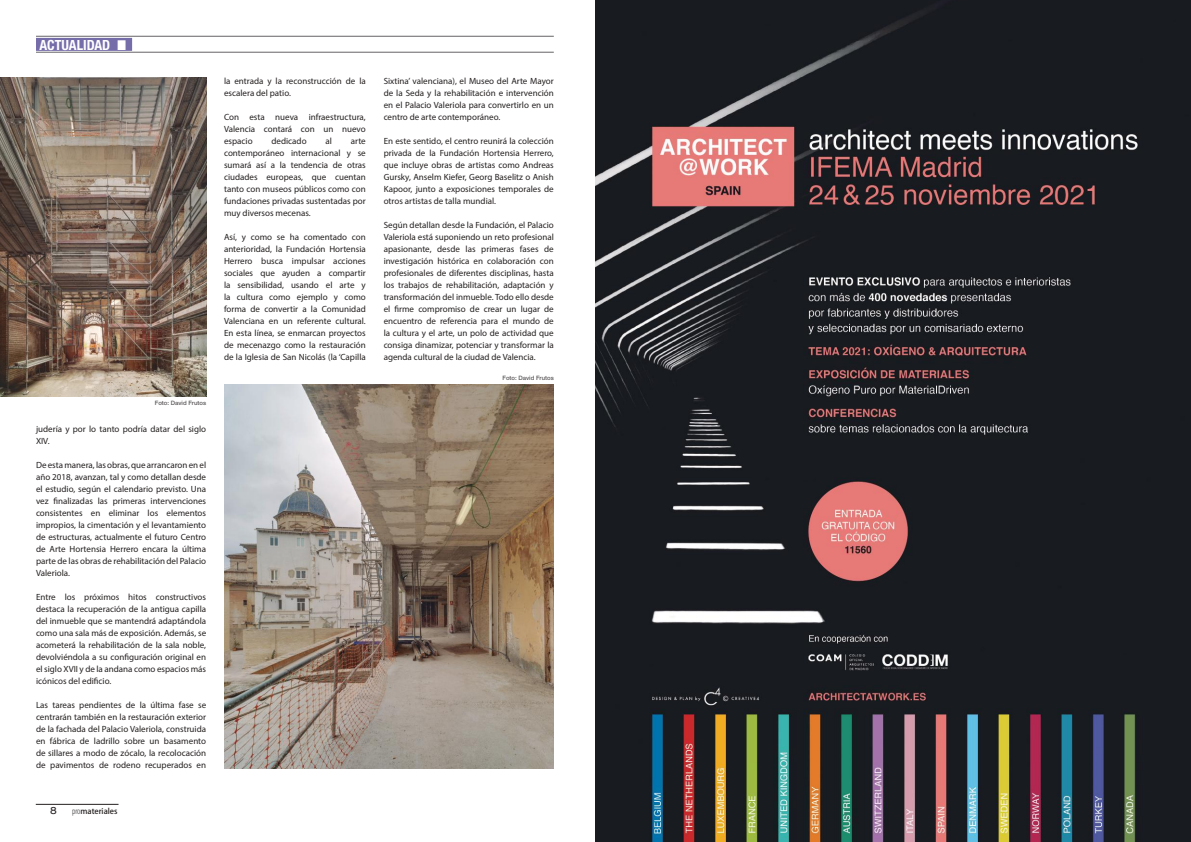
<style>
.page{position:relative;width:1191px;height:842px;background:#fff}
.page>*{position:absolute;margin:0;border:0;box-sizing:border-box;transform-origin:0 0}
.t1{font:700 condensed 14px "Helvetica Neue";color:#fff}
.t2{font:expanded 10px "Helvetica Neue";color:#241f1f}
.t3{font:9px/12px "Myriad Pro";color:#241f1f;text-align:justify}
.t4{font:500 7.8px "Koz Go Std";color:#241f1f}
.t5{font:500 6px "Helvetica Neue";color:#5a5758}
.s1{font-family:"Arial Narrow";font-weight:400;font-stretch:normal;font-size:21px}
.s2{font-family:"Myriad Pro";font-weight:300;font-stretch:condensed;font-size:9.1px}
</style>
<div class="page">
<div style="left:36px;top:38px;width:96px;height:13px;background:#756caa"></div>
<hr style="left:36px;top:52px;width:518px;height:1px;background:#656365">
<hr style="left:36px;top:36px;width:518px;height:1px;background:#656365">
<hr style="left:36px;top:804px;width:82px;height:1px;background:#241f1f">
<img style="left:595px;top:0;width:596px;height:842px">
<img style="left:0;top:78px;width:206px;height:318px">
<img style="left:224px;top:384px;width:330px;height:384px">
<h1 class="t1" style="left:39px;top:36px;width:90px">ACTUALIDAD <span class="s1">■</span></h1>
<p class="t5" style="left:155px;top:399px;width:53px">Foto: David Frutos</p>
<p class="t3" style="left:36px;top:423px;width:172px">judería y por lo tanto podría datar del siglo<br>XIV.</p>
<p class="t3" style="left:36px;top:459px;width:172px">De esta manera, las obras, que arrancaron en el año 2018, avanzan, tal y como detallan desde el estudio, según el calendario previsto. Una vez finalizadas las primeras intervenciones consistentes en eliminar los elementos impropios, la cimentación y el levantamiento de estructuras, actualmente el futuro Centro de Arte Hortensia Herrero encara la última parte de las obras de rehabilitación del Palacio Valeriola.</p>
<p class="t3" style="left:36px;top:591px;width:172px">Entre los próximos hitos constructivos destaca la recuperación de la antigua capilla del inmueble que se mantendrá adaptándola como una sala más de exposición. Además, se acometerá la rehabilitación de la sala noble, devolviéndola a su configuración original en el siglo XVII y de la andana como espacios más icónicos del edificio.</p>
<p class="t3" style="left:36px;top:699px;width:172px">Las tareas pendientes de la última fase se centrarán también en la restauración exterior de la fachada del Palacio Valeriola, construida en fábrica de ladrillo sobre un basamento de sillares a modo de zócalo, la recolocación de pavimentos de rodeno recuperados en</p>
<p class="t2" style="left:50px;top:804px;width:8px">8</p>
<p class="t4" style="left:72px;top:806px;width:47px"><span class="s2">pro</span>materiales</p>
<p class="t3" style="left:224px;top:75px;width:143px">la entrada y la reconstrucción de la escalera del patio.</p>
<p class="t3" style="left:224px;top:111px;width:143px">Con esta nueva infraestructura, Valencia contará con un nuevo espacio</p>
<p class="t3" style="left:271px;top:135px;width:37px">dedicado</p>
<p class="t3" style="left:325px;top:135px;width:8px">al</p>
<p class="t3" style="left:224px;top:135px;width:143px;text-indent:127px">arte contemporáneo internacional y se sumará así a la tendencia de otras ciudades europeas, que cuentan tanto con museos públicos como con fundaciones privadas sustentadas por muy diversos mecenas.</p>
<p class="t3" style="left:224px;top:231px;width:143px">Así, y como se ha comentado con anterioridad, la Fundación Hortensia Herrero busca impulsar acciones sociales que ayuden a compartir la sensibilidad, usando el arte y la cultura como ejemplo y como forma de convertir a la Comunidad Valenciana en un referente cultural.<br>En esta línea, se enmarcan proyectos de mecenazgo como la restauración de la Iglesia de San Nicolás (la ‘Capilla</p>
<p class="t3" style="left:384px;top:75px;width:172px">Sixtina’ valenciana), el Museo del Arte Mayor de la Seda y la rehabilitación e intervención en el Palacio Valeriola para convertirlo en un centro de arte contemporáneo.</p>
<p class="t3" style="left:384px;top:135px;width:172px">En este sentido, el centro reunirá la colección privada de la Fundación Hortensia Herrero, que incluye obras de artistas como Andreas Gursky, Anselm Kiefer, Georg Baselitz o Anish Kapoor, junto a exposiciones temporales de otros artistas de talla mundial.</p>
<p class="t3" style="left:384px;top:219px;width:172px">Según detallan desde la Fundación, el Palacio Valeriola está suponiendo un reto profesional apasionante, desde las primeras fases de investigación histórica en colaboración con profesionales de diferentes disciplinas, hasta los trabajos de rehabilitación, adaptación y transformación del inmueble. Todo ello desde el firme compromiso de crear un lugar de encuentro de referencia para el mundo de la cultura y el arte, un polo de actividad que consiga dinamizar, potenciar y transformar la agenda cultural de la ciudad de Valencia.</p>
<p class="t5" style="left:502px;top:374px;width:53px">Foto: David Frutos</p>
</div>
